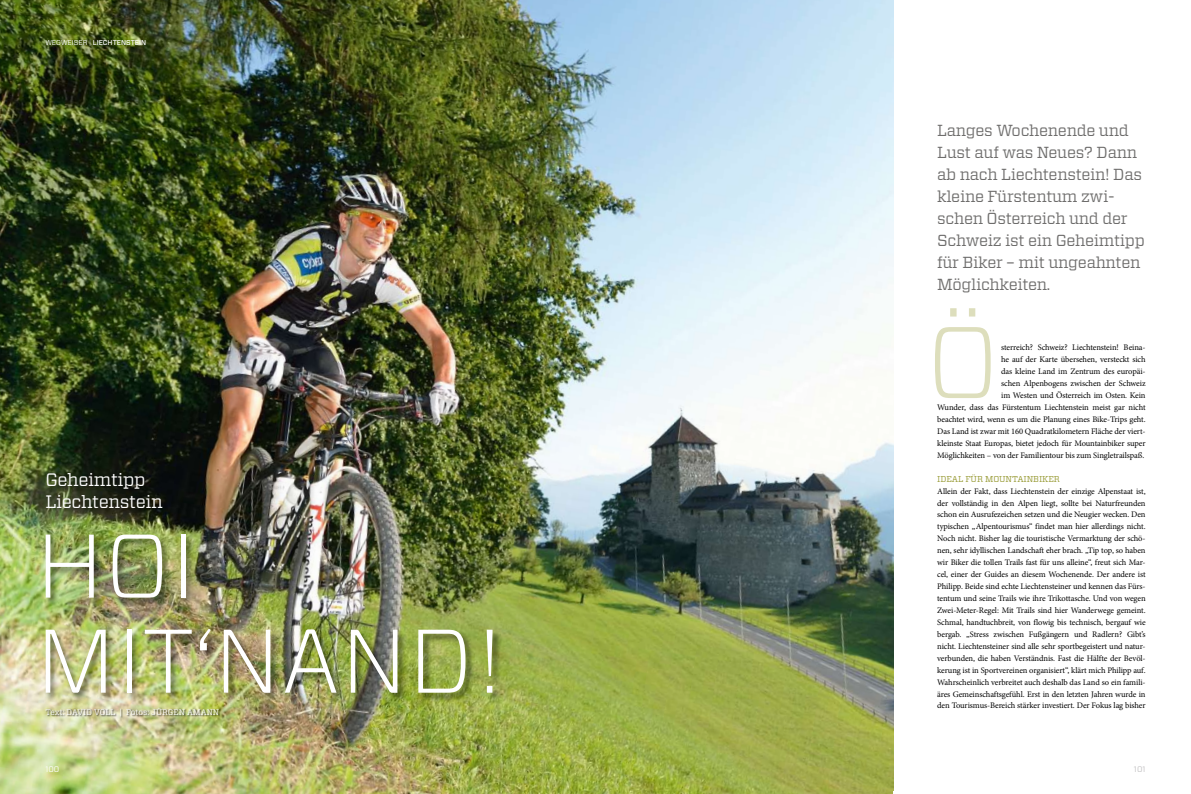
<style>
.page{position:relative;width:1191px;height:794px;background:#fff}
.page>*{position:absolute;margin:0;border:0;box-sizing:border-box;transform-origin:0 0}
.t1{font:300 101.4px "Forza";color:#dddebc}
.t2{font:300 90px/95px "Forza";letter-spacing:.02em;color:#fff}
.t3{font:18px/22px "Vitesse";letter-spacing:-.02em;color:#fff}
.t4{font:16px/22px "Vitesse";letter-spacing:-.02em;color:#6e6d6c}
.t5{font:8.5px/11.9px "Minion Pro";letter-spacing:-.01em;color:#000;text-align:right}
.t6{font:8.5px "Vitesse";letter-spacing:-.01em;color:#94972e}
.t7{font:8px "Vitesse";color:#fff}
.t8{font:8px "Forza";color:#fff}
.t9{font:8px "Forza";color:#c2c1c2}
.t10{font:500 7px "Forza";color:#fff}
.s1{font-weight:400}
.s2{font-weight:300}
</style>
<div class="page">
<img style="left:0;top:0;width:893px;height:794px">
<div style="left:42px;top:469px;width:126px;height:46px;background:#000;opacity:.5"></div>
<div style="left:46px;top:707px;width:175px;height:11px;background:#000;opacity:.75"></div>
<div style="left:44px;top:533px;width:458px;height:169px;background:#000;opacity:.5"></div>
<p class="t10" style="left:45px;top:38px;width:102px"><span class="s1">WEGWEISER</span> <span class="s2">|</span> LIECHTENSTEIN</p>
<h3 class="t3" style="left:45px;top:469px;width:119px">Geheimtipp<br>Liechtenstein</h3>
<h2 class="t2" style="left:36px;top:516px;width:470px">HOI<br>MIT‘NAND!</h2>
<p class="t7" style="left:45px;top:706px;width:169px">Text: David Voll | Fotos: Jürg en Amann</p>
<h3 class="t4" style="left:937px;top:119px;width:209px">Langes Wochenende und<br>Lust auf was Neues? Dann ab nach Liechtenstein! Das kleine Fürstentum zwi&shy;schen Österreich und der<br>Schweiz ist ein Geheimtipp für Biker – mit ungeahnten<br>Möglichkeiten.</h3>
<h1 class="t1" style="left:926px;top:293px;width:74px">Ö</h1>
<p class="t5" style="left:937px;top:342px;width:210px">sterreich? Schweiz? Liechtenstein! Beina-<br>he auf der Karte übersehen, versteckt sich<br>das kleine Land im Zentrum des europäi-<br>schen Alpenbogens zwischen der Schweiz<br>im Westen und Österreich im Osten. Kein<br>Wunder, dass das Fürstentum Liechtenstein meist gar nicht beachtet wird, wenn es um die Planung eines Bike-Trips geht.<br>Das Land ist zwar mit 160 Quadratkilometern Fläche der viert&shy;kleinste Staat Europas, bietet jedoch für Mountainbiker super Möglichkeiten – von der Familientour bis zum Singletrailspaß.</p>
<p class="t6" style="left:937px;top:473px;width:124px">Id eal für Mountainb iker</p>
<p class="t5" style="left:937px;top:485px;width:210px;text-align:justify">Allein der Fakt, dass Liechtenstein der einzige Alpenstaat ist, der vollständig in den Alpen liegt, sollte bei Naturfreunden schon ein Ausrufezeichen setzen und die Neugier wecken. Den typischen „Alpentourismus“ findet man hier allerdings nicht.<br>Noch nicht. Bisher lag die touristische Vermarktung der schö&shy;nen, sehr idyllischen Landschaft eher brach. „Tip top, so haben wir Biker die tollen Trails fast für uns alleine“, freut sich Mar&shy;cel, einer der Guides an diesem Wochenende. Der andere ist Philipp. Beide sind echte Liechtensteiner und kennen das Fürs&shy;tentum und seine Trails wie ihre Trikottasche. Und von wegen Zwei-Meter-Regel: Mit Trails sind hier Wanderwege gemeint.<br>Schmal, handtuchbreit, von flowig bis technisch, bergauf wie bergab. „Stress zwischen Fußgängern und Radlern? Gibt’s nicht. Liechtensteiner sind alle sehr sportbegeistert und natur&shy;verbunden, die haben Verständnis. Fast die Hälfte der Bevöl&shy;kerung ist in Sportvereinen organisiert“, klärt mich Philipp auf.<br>Wahrscheinlich verbreitet auch deshalb das Land so ein famili&shy;äres Gemeinschaftsgefühl. Erst in den letzten Jahren wurde in den Tourismus-Bereich stärker investiert. Der Fokus lag bisher</p>
<p class="t8" style="left:45px;top:764px;width:16px">100</p>
<p class="t9" style="left:1134px;top:764px;width:13px">101</p>
</div>
